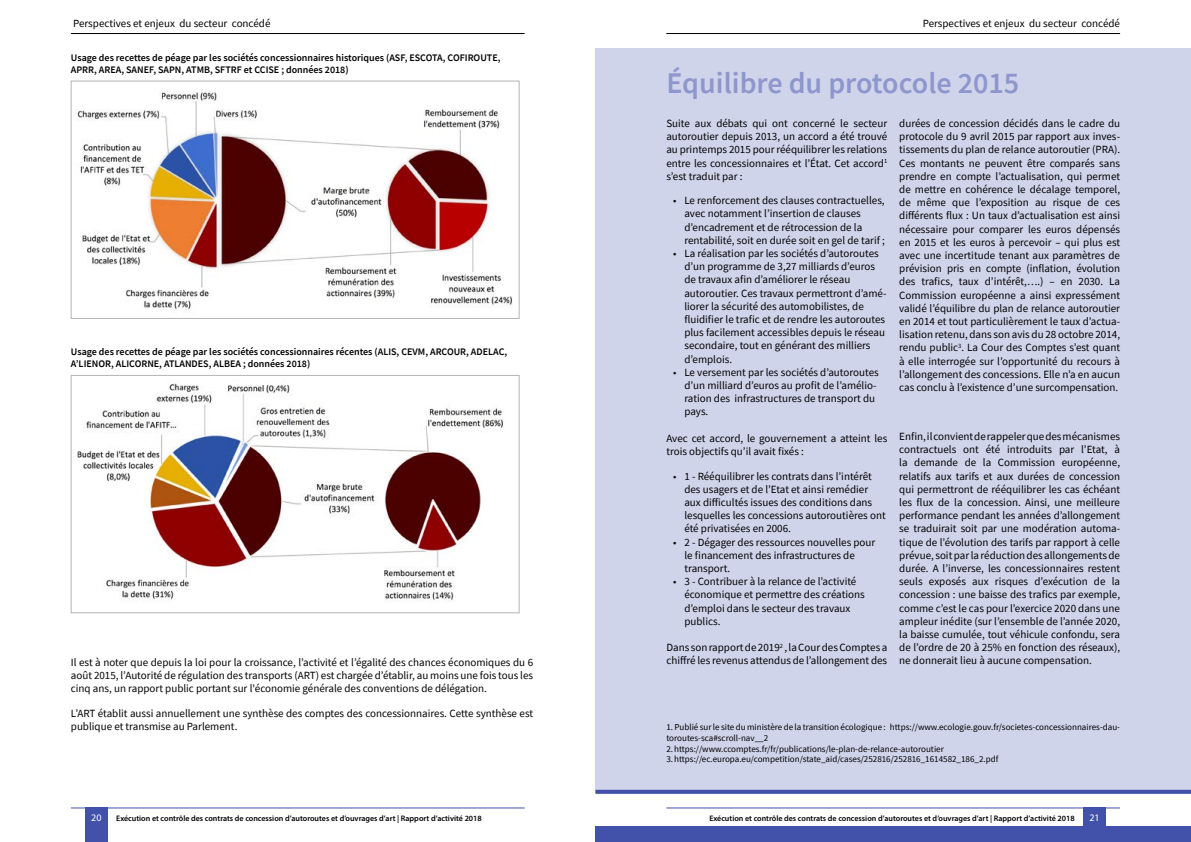
<style>
.page{position:relative;width:1191px;height:842px;background:#fff}
.page>*{position:absolute;margin:0;border:0;box-sizing:border-box;transform-origin:0 0}
.t1{font:600 30px "Source Sans Pro";color:#8e97cd}
.t2{font:11px/13.2px "Source Sans Pro";color:#000}
.t3{font:600 10px/12px "Source Sans Pro";color:#000}
.t4{font:10px "Myriad Pro";color:#fff}
.t5{font:9px/10.8px "Source Sans Pro";color:#000}
.t6{font:600 8px "Myriad Pro";color:#000}
</style>
<div class="page">
<div style="left:85px;top:808px;width:23px;height:34px;background:#4252ab"></div>
<div style="left:1083px;top:808px;width:23px;height:34px;background:#4252ab"></div>
<hr style="left:71px;top:807px;width:453px;height:1px;background:#4252ab">
<hr style="left:666px;top:807px;width:454px;height:1px;background:#4252ab">
<hr style="left:71px;top:33px;width:453px;height:1px;background:#000">
<hr style="left:666px;top:33px;width:454px;height:1px;background:#000">
<div style="left:595px;top:826px;width:596px;height:16px;background:#4252ab"></div>
<img style="left:77px;top:383px;width:426px;height:219px">
<div style="left:71px;top:375px;width:448px;height:238px;border:1px solid #b5b4b4"></div>
<img style="left:77px;top:86px;width:443px;height:231px">
<div style="left:71px;top:81px;width:448px;height:238px;border:1px solid #b5b4b4"></div>
<div style="left:595px;top:48px;width:596px;height:746px;background:#d0d4ea"></div>
<svg style="left:595px;top:790px;width:596px;height:4px;background:#4858ae"></svg>
<p class="t2" style="left:73px;top:17px;width:199px">Perspectives et enjeux du secteur concédé</p>
<p class="t2" style="left:922px;top:17px;width:199px">Perspectives et enjeux du secteur concédé</p>
<p class="t3" style="left:71px;top:51px;width:431px">Usage des recettes de péage par les sociétés concessionnaires historiques (ASF, ESCOTA, COFIROUTE,<br>APRR, AREA, SANEF, SAPN, ATMB, SFTRF et CCISE ; données 2018)</p>
<p class="t3" style="left:71px;top:345px;width:438px">Usage des recettes de péage par les sociétés concessionnaires récentes (ALIS, CEVM, ARCOUR, ADELAC,<br>A’LIENOR, ALICORNE, ATLANDES, ALBEA ; données 2018)</p>
<p class="t2" style="left:71px;top:656px;width:464px;text-align:justify">Il est à noter que depuis la loi pour la croissance, l’activité et l’égalité des chances économiques du 6 août 2015, l’Autorité de régulation des transports (ART) est chargée d’établir, au moins une fois tous les cinq ans, un rapport public portant sur l'économie générale des conventions de délégation.</p>
<p class="t2" style="left:71px;top:707px;width:464px">L’ART établit aussi annuellement une synthèse des comptes des concessionnaires. Cette synthèse est publique et transmise au Parlement.</p>
<h1 class="t1" style="left:666px;top:63px;width:354px">Équilibre du protocole 2015</h1>
<p class="t2" style="left:666px;top:117px;width:222px;text-align:justify">Suite aux débats qui ont concerné le secteur autoroutier depuis 2013, un accord a été trouvé au printemps 2015 pour rééquilibrer les relations entre les concessionnaires et l’État. Cet accord<sup>1 </sup>s’est traduit par :</p>
<p class="t2" style="left:684px;top:194px;width:202px;text-indent:-11px">• Le renforcement des clauses contractuelles, avec notamment l’insertion de clauses d’encadrement et de rétrocession de la rentabilité, soit en durée soit en gel de tarif ;</p>
<p class="t2" style="left:684px;top:247px;width:204px;text-indent:-11px">• La réalisation par les sociétés d’autoroutes d’un programme de 3,27 milliards d’euros de travaux afin d’améliorer le réseau autoroutier. Ces travaux permettront d’amé&shy;liorer la sécurité des automobilistes, de fluidifier le trafic et de rendre les autoroutes plus facilement accessibles depuis le réseau secondaire, tout en générant des milliers d’emplois.</p>
<p class="t2" style="left:684px;top:366px;width:196px;text-indent:-11px">• Le versement par les sociétés d’autoroutes d’un milliard d’euros au profit de l’amélio&shy;ration des infrastructures de transport du pays.</p>
<p class="t2" style="left:666px;top:432px;width:222px">Avec cet accord, le gouvernement a atteint les trois objectifs qu’il avait fixés :</p>
<p class="t2" style="left:684px;top:469px;width:203px;text-indent:-11px">• 1 - Rééquilibrer les contrats dans l’intérêt des usagers et de l’Etat et ainsi remédier aux difficultés issues des conditions dans lesquelles les concessions autoroutières ont été privatisées en 2006.</p>
<p class="t2" style="left:684px;top:535px;width:192px;text-indent:-11px">• 2 - Dégager des ressources nouvelles pour le financement des infrastructures de transport.</p>
<p class="t2" style="left:684px;top:575px;width:182px;text-indent:-11px">• 3 - Contribuer à la relance de l’activité économique et permettre des créations d’emploi dans le secteur des travaux publics.</p>
<p class="t2" style="left:666px;top:641px;width:222px">Dans son rapport de 2019<sup>2</sup> , la Cour des Comptes a chiffré les revenus attendus de l’allongement des</p>
<p class="t2" style="left:899px;top:117px;width:222px;text-align:justify">durées de concession décidés dans le cadre du protocole du 9 avril 2015 par rapport aux inves&shy;tissements du plan de relance autoroutier (PRA).<br>Ces montants ne peuvent être comparés sans prendre en compte l’actualisation, qui permet de mettre en cohérence le décalage temporel, de même que l’exposition au risque de ces différents flux : Un taux d’actualisation est ainsi nécessaire pour comparer les euros dépensés en 2015 et les euros à percevoir – qui plus est avec une incertitude tenant aux paramètres de prévision pris en compte (inflation, évolution des trafics, taux d’intérêt,….) – en 2030. La Commission européenne a ainsi expressément validé l’équilibre du plan de relance autoroutier en 2014 et tout particulièrement le taux d’actua&shy;lisation retenu, dans son avis du 28 octobre 2014, rendu public<sup>3</sup>. La Cour des Comptes s’est quant à elle interrogée sur l’opportunité du recours à l’allongement des concessions. Elle n’a en aucun cas conclu à l’existence d’une surcompensation.</p>
<p class="t2" style="left:899px;top:430px;width:222px;text-align:justify">Enfin, il convient de rappeler que des mécanismes contractuels ont été introduits par l’Etat, à la demande de la Commission européenne, relatifs aux tarifs et aux durées de concession qui permettront de rééquilibrer les cas échéant les flux de la concession. Ainsi, une meilleure performance pendant les années d’allongement se traduirait soit par une modération automa&shy;tique de l’évolution des tarifs par rapport à celle prévue, soit par la réduction des allongements de durée. A l’inverse, les concessionnaires restent seuls exposés aux risques d’exécution de la concession : une baisse des trafics par exemple, comme c’est le cas pour l’exercice 2020 dans une ampleur inédite (sur l’ensemble de l’année 2020, la baisse cumulée, tout véhicule confondu, sera de l’ordre de 20 à 25% en fonction des réseaux), ne donnerait lieu à aucune compensation.</p>
<p class="t5" style="left:666px;top:721px;width:455px">1. Publié sur le site du ministère de la transition écologique : https://www.ecologie.gouv.fr/societes-concessionnaires-dau&shy;toroutes-sca#scroll-nav__2<br>2.https://www.ccomptes.fr/fr/publications/le-plan-de-relance-autoroutier 3.https://ec.europa.eu/competition/state_aid/cases/252816/252816_1614582_186_2.pdf</p>
<p class="t4" style="left:91px;top:811px;width:12px">20</p>
<p class="t6" style="left:116px;top:813px;width:367px">Exécution et contrôle des contrats de concession d’autoroutes et d’ouvrages d’art | Rapport d’activité 2018</p>
<p class="t6" style="left:709px;top:813px;width:367px">Exécution et contrôle des contrats de concession d’autoroutes et d’ouvrages d’art | Rapport d’activité 2018</p>
<p class="t4" style="left:1089px;top:811px;width:12px">21</p>
</div>
